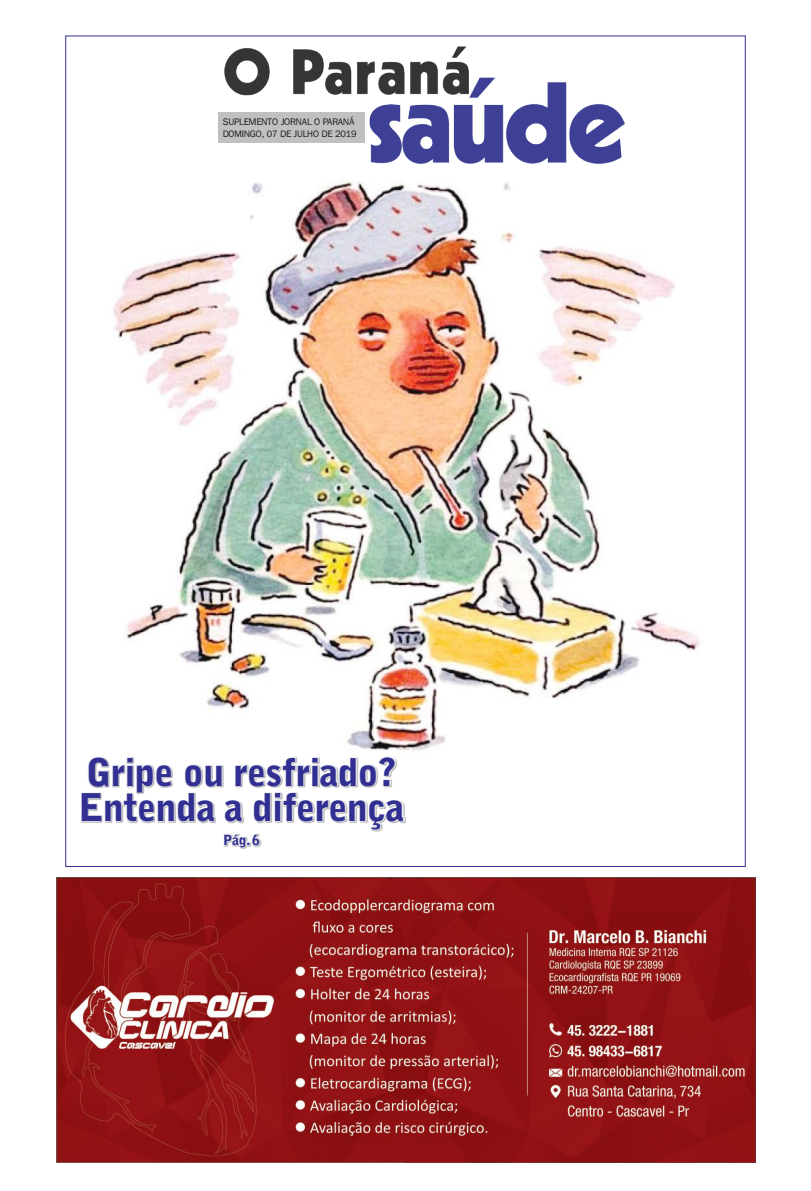
<style>
.page{position:relative;width:811px;height:1191px;background:#fff}
.page>*{position:absolute;margin:0;border:0;box-sizing:border-box;transform-origin:0 0}
.t1{font:900 38px/35px "Bell Gothic";letter-spacing:-.02em;color:#313092}
.t2{font:900 14px "Bell Gothic";color:#313092}
.t3{font:9.6px "Franklin Gothic";letter-spacing:-.02em;color:#241f1f}
.t4{font:9.4px "Franklin Gothic";letter-spacing:-.02em;color:#241f1f}
</style>
<div class="page">
<img style="left:113px;top:181px;width:587px;height:570px">
<img style="left:57px;top:877px;width:698px;height:285px">
<img style="left:225px;top:46px;width:399px;height:117px">
<div style="left:218px;top:112px;width:146px;height:31px;background:#c0bfc1"></div>
<svg style="left:81px;top:756px;width:325px;height:93px"></svg>
<p class="t3" style="left:223px;top:116px;width:133px">SUPLEMENTO JORNAL O PARANÁ</p>
<p class="t4" style="left:223px;top:128px;width:135px">DOMINGO, 07 DE JULHO DE 2019</p>
<p class="t1" style="left:78px;top:755px;width:328px">Gripe ou resfriado?<br>Entenda a diferença</p>
<p class="t2" style="left:223px;top:831px;width:38px">Pág. 6</p>
</div>
